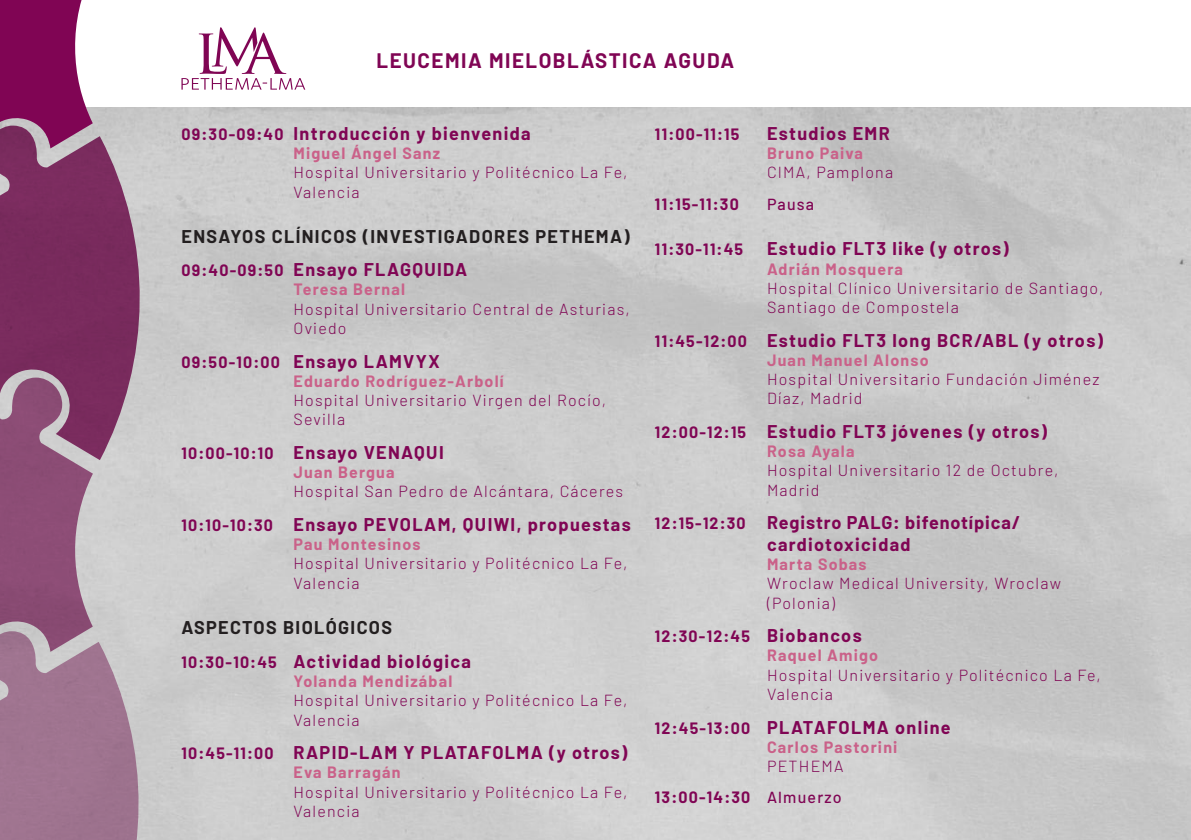
<style>
.page{position:relative;width:1191px;height:840px;background:#fff}
.page>*{position:absolute;margin:0;border:0;box-sizing:border-box;transform-origin:0 0}
.t1{font:700 20.4px "Barlow";letter-spacing:.075em;color:#800554}
.t2{font:700 18px "Barlow";letter-spacing:.075em;color:#800554}
.t3{font:700 18px "Barlow";letter-spacing:.075em;color:#231f20}
.t4{font:700 18px/21.6px "Barlow";letter-spacing:.05em;color:#800554;text-align:center}
.t5{font:300 16px/19.2px "Barlow";letter-spacing:.075em;color:#800554}
.t6{font:700 16px "Barlow";letter-spacing:.075em;color:#800554}
.t7{font:700 16px/19.2px "Barlow";letter-spacing:.075em;color:#ca6189}
.t8{font:500 16px "Barlow";letter-spacing:.075em;color:#800554}
.s1{font-size:16px}
.s2{font-weight:700;color:#ca6189}
.s3{font-weight:700}
.s4{font-weight:700;font-size:18px}
.s5{font-weight:300;color:#800554}
.s6{font-weight:500}
</style>
<div class="page">
<svg style="left:0;top:0;width:93px;height:125px;background:#932b6e"></svg>
<svg style="left:0;top:125px;width:142px;height:335px;background:#84416c"></svg>
<svg style="left:0;top:377px;width:141px;height:462px;background:#a47e97"></svg>
<svg style="left:181px;top:27px;width:124px;height:63px"></svg>
<p class="t1" style="left:376px;top:48px;width:359px">LEUCEMIA MIELOBLÁSTICA AGUDA</p>
<p class="t2" style="left:181px;top:122px;width:351px"><span class="s1">09:30-09:40</span> Introducción y bienvenida</p>
<p class="t5" style="left:293px;top:143px;width:335px"><span class="s2">Miguel Ángel Sanz<br></span>Hospital Universitario y Politécnico La Fe,<br>Valencia</p>
<p class="t3" style="left:181px;top:225px;width:450px">ENSAYOS CLÍNICOS (INVESTIGADORES PETHEMA)</p>
<p class="t2" style="left:181px;top:258px;width:287px"><span class="s1">09:40-09:50</span> Ensayo FLAGQUIDA</p>
<p class="t5" style="left:293px;top:279px;width:338px"><span class="s2">Teresa Bernal<br></span>Hospital Universitario Central de Asturias,<br>Oviedo</p>
<p class="t2" style="left:181px;top:349px;width:260px"><span class="s1">09:50-10:00</span> Ensayo LAMVYX</p>
<p class="t5" style="left:293px;top:371px;width:314px"><span class="s2">Eduardo Rodríguez-Arbolí<br></span>Hospital Universitario Virgen del Rocío,<br>Sevilla</p>
<p class="t2" style="left:181px;top:441px;width:264px"><span class="s1">10:00-10:10</span> Ensayo VENAQUI</p>
<p class="t5" style="left:293px;top:462px;width:331px"><span class="s2">Juan Bergua<br></span>Hospital San Pedro de Alcántara, Cáceres</p>
<p class="t2" style="left:181px;top:513px;width:451px"><span class="s1">10:10-10:30</span> Ensayo PEVOLAM, QUIWI, propuestas</p>
<p class="t5" style="left:293px;top:534px;width:335px"><span class="s2">Pau Montesinos<br></span>Hospital Universitario y Politécnico La Fe,<br>Valencia</p>
<p class="t3" style="left:181px;top:616px;width:212px">ASPECTOS BIOLÓGICOS</p>
<p class="t2" style="left:181px;top:649px;width:291px"><span class="s1">10:30-10:45</span> Actividad biológica</p>
<p class="t5" style="left:293px;top:671px;width:335px"><span class="s2">Yolanda Mendizábal<br></span>Hospital Universitario y Politécnico La Fe,<br>Valencia</p>
<p class="t2" style="left:181px;top:741px;width:447px"><span class="s1">10:45-11:00</span> RAPID-LAM Y PLATAFOLMA (y otros)</p>
<p class="t5" style="left:293px;top:762px;width:335px"><span class="s2">Eva Barragán<br></span>Hospital Universitario y Politécnico La Fe,<br>Valencia</p>
<p class="t6" style="left:655px;top:124px;width:86px">11:00-11:15</p>
<p class="t2" style="left:767px;top:122px;width:124px">Estudios EMR</p>
<p class="t5" style="left:767px;top:143px;width:128px"><span class="s2">Bruno Paiva<br></span>CIMA, Pamplona</p>
<p class="t6" style="left:655px;top:194px;width:85px">11:15-11:30</p>
<p class="t8" style="left:767px;top:194px;width:49px">Pausa</p>
<p class="t6" style="left:655px;top:239px;width:90px">11:30-11:45</p>
<p class="t2" style="left:767px;top:237px;width:243px">Estudio FLT3 like (y otros)</p>
<p class="t5" style="left:767px;top:259px;width:338px"><span class="s2">Adrián Mosquera<br></span>Hospital Clínico Universitario de Santiago,<br>Santiago de Compostela</p>
<p class="t2" style="left:655px;top:329px;width:449px"><span class="s1">11:45-12:00</span> Estudio FLT3 long BCR/ABL (y otros)</p>
<p class="t5" style="left:767px;top:350px;width:334px"><span class="s2">Juan Manuel Alonso<br></span>Hospital Universitario Fundación Jiménez<br>Díaz, Madrid</p>
<p class="t2" style="left:655px;top:420px;width:393px"><span class="s1">12:00-12:15</span> Estudio FLT3 jóvenes (y otros)</p>
<p class="t5" style="left:767px;top:441px;width:293px"><span class="s2">Rosa Ayala<br></span>Hospital Universitario 12 de Octubre,<br>Madrid</p>
<p class="t4" style="left:655px;top:511px;width:366px"><span class="s1">12:15-12:30</span> Registro PALG: bifenotípica/ cardiotoxicidad</p>
<p class="t5" style="left:767px;top:554px;width:295px"><span class="s2">Marta Sobas<br></span>Wroclaw Medical University, Wroclaw (Polonia)</p>
<p class="t5" style="left:767px;top:626px;width:335px;text-indent:-112px"><span class="s3">12:30-12:45</span> <span class="s4">Biobancos<br></span><span class="s2">Raquel Amigo<br></span>Hospital Universitario y Politécnico La Fe,<br>Valencia</p>
<p class="t2" style="left:655px;top:715px;width:297px"><span class="s1">12:45-13:00</span> PLATAFOLMA online</p>
<p class="t7" style="left:767px;top:736px;width:132px">Carlos Pastorini<br><span class="s5">PETHEMA</span></p>
<p class="t6" style="left:655px;top:787px;width:188px">13:00-14:30 <span class="s6">Almuerzo</span></p>
</div>
